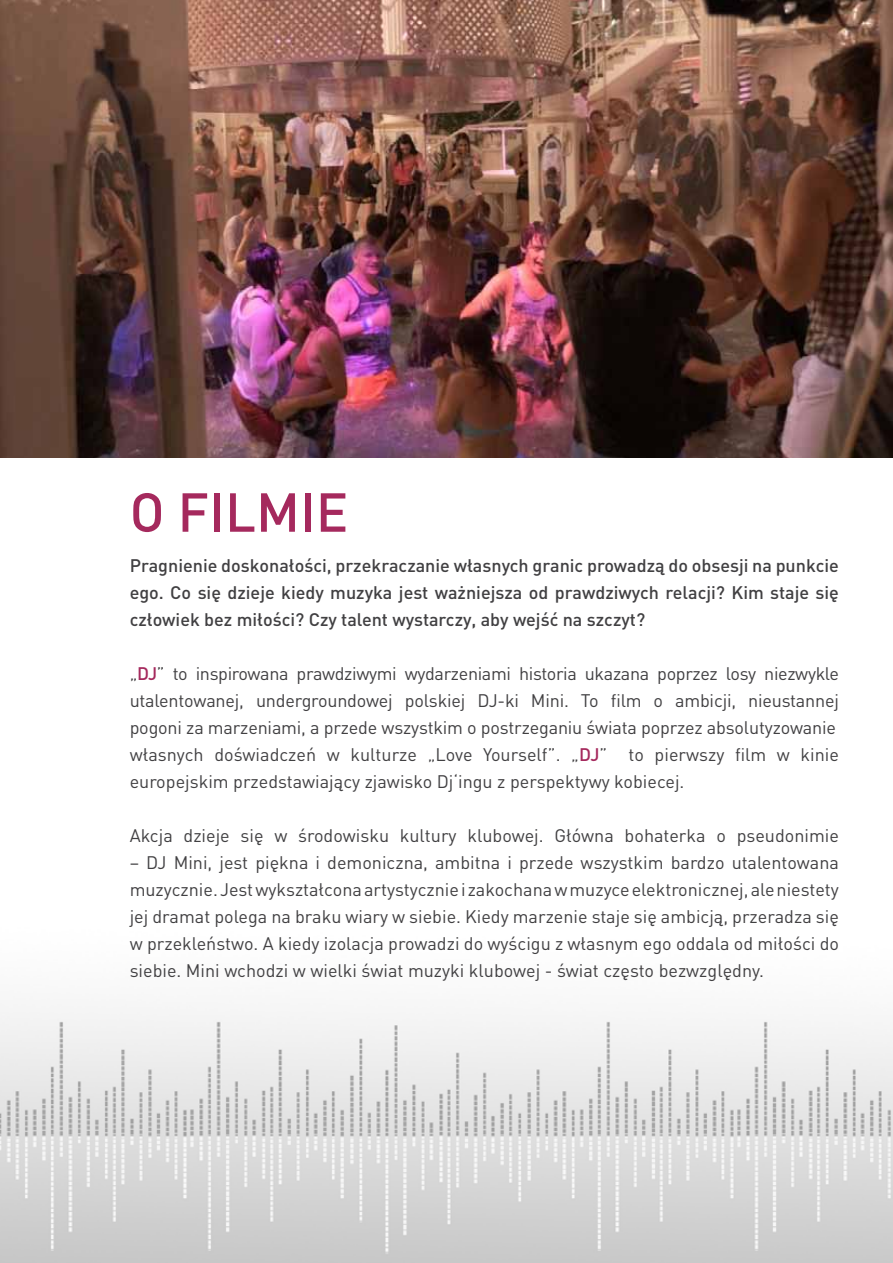
<style>
.page{position:relative;width:893px;height:1263px;background:#fff}
.page>*{position:absolute;margin:0;border:0;box-sizing:border-box;transform-origin:0 0}
.t1{font:500 54px "DIN Pl";color:#a5295d}
.t2{font:18px/27px "DIN Pl";letter-spacing:-.01em;color:#414042}
.t3{font:500 18px/27px "DIN Pl";color:#414042;text-align:justify}
.s1{font-weight:500;color:#a5295d}
</style>
<div class="page">
<img style="left:0;top:1012px;width:893px;height:251px">
<img style="left:0;top:0;width:893px;height:457px">
<h1 class="t1" style="left:130px;top:478px;width:220px">O FILMIE</h1>
<p class="t3" style="left:130px;top:551px;width:711px">Pragnienie doskonałości, przekraczanie własnych granic prowadzą do obsesji na punkcie ego. Co się dzieje kiedy muzyka jest ważniejsza od prawdziwych relacji? Kim staje się człowiek bez miłości? Czy talent wystarczy, aby wejść na szczyt?</p>
<p class="t2" style="left:130px;top:660px;width:711px">„<span class="s1">DJ</span>” to inspirowana prawdziwymi wydarzeniami historia ukazana poprzez losy niezwykle utalentowanej, undergroundowej polskiej DJ-ki Mini. To film o ambicji, nieustannej pogoni za marzeniami, a przede wszystkim o postrzeganiu świata poprzez absolutyzowanie własnych doświadczeń w kulturze „Love Yourself”. „<span class="s1">DJ</span>” to pierwszy film w kinie europejskim przedstawiający zjawisko Dj‘ingu z perspektywy kobiecej.</p>
<p class="t2" style="left:130px;top:822px;width:711px">Akcja dzieje się w środowisku kultury klubowej. Główna bohaterka o pseudonimie</p>
<p class="t2" style="left:130px;top:849px;width:711px;text-align:justify">– DJ Mini, jest piękna i demoniczna, ambitna i przede wszystkim bardzo utalentowana muzycznie. Jest wykształcona artystycznie i zakochana w muzyce elektronicznej, ale niestety jej dramat polega na braku wiary w siebie. Kiedy marzenie staje się ambicją, przeradza się w przekleństwo. A kiedy izolacja prowadzi do wyścigu z własnym ego oddala od miłości do siebie. Mini wchodzi w wielki świat muzyki klubowej - świat często bezwzględny.</p>
</div>
